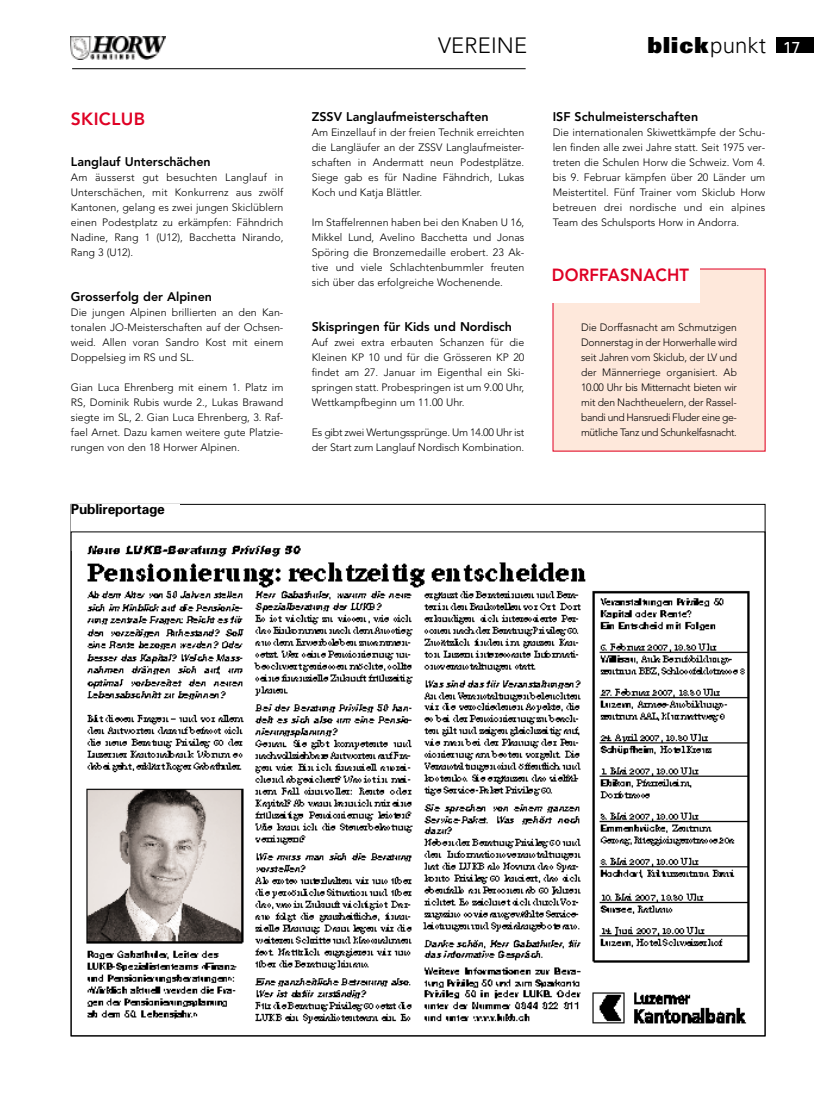
<style>
.page{position:relative;width:815px;height:1099px;background:#fff}
.page>*{position:absolute;margin:0;border:0;box-sizing:border-box;transform-origin:0 0}
.t1{font:900 22.12px "Univers";letter-spacing:.05em;color:#000}
.t2{font:300 22px "Avenir";letter-spacing:.01em;color:#000}
.t3{font:800 17.5px "Avenir";letter-spacing:.01em;color:#df0024;scale:.95 1}
.t4{font:800 17.5px "Avenir";letter-spacing:.01em;color:#df0024}
.t5{font:700 13.75px "Univers";letter-spacing:-.015em;color:#000}
.t6{font:800 12.5px "Avenir";color:#000}
.t7{font:300 10.62px/15px "Avenir";color:#000;text-align:justify}
.s1{font-weight:300}
.s2{font-weight:400;font-size:15.88px;color:#fff}
</style>
<div class="page">
<img style="left:71px;top:37px;width:94px;height:6px">
<img style="left:71px;top:43px;width:92px;height:16px">
<hr style="left:72px;top:68px;width:454px;height:1px;background:#000">
<div style="left:776px;top:37px;width:38px;height:16px;background:#000"></div>
<img style="left:86px;top:545px;width:664px;height:479px">
<div style="left:553px;top:269px;width:212px;height:182px;background:#fee8db"></div>
<div style="left:548px;top:266px;width:152px;height:37px;background:#fff"></div>
<h3 class="t4" style="left:71px;top:112px;width:76px">SKICLUB</h3>
<p class="t6" style="left:71px;top:157px;width:141px">Langlauf Unterschächen</p>
<p class="t7" style="left:71px;top:171px;width:214px">Am äusserst gut besuchten Langlauf in Unterschächen, mit Konkurrenz aus zwölf Kantonen, gelang es zwei jungen Skiclüblern einen Podestplatz zu erkämpfen: Fähndrich Nadine, Rang 1 (U12), Bacchetta Nirando, Rang 3 (U12).</p>
<p class="t6" style="left:71px;top:292px;width:143px">Grosserfolg der Alpinen</p>
<p class="t7" style="left:71px;top:306px;width:214px">Die jungen Alpinen brillierten an den Kan&shy;tonalen JO-Meisterschaften auf der Ochsen&shy;weid. Allen voran Sandro Kost mit einem Doppelsieg im RS und SL.</p>
<p class="t7" style="left:71px;top:381px;width:214px">Gian Luca Ehrenberg mit einem 1. Platz im RS, Dominik Rubis wurde 2., Lukas Brawand siegte im SL, 2. Gian Luca Ehrenberg, 3. Raf&shy;fael Arnet. Dazu kamen weitere gute Platzie&shy;rungen von den 18 Horwer Alpinen.</p>
<p class="t5" style="left:71px;top:504px;width:96px">Publireportage</p>
<h2 class="t2" style="left:438px;top:37px;width:91px">VEREINE</h2>
<h1 class="t1" style="left:647px;top:37px;width:155px">blick<span class="s1">punkt</span> <span class="s2">17</span></h1>
<p class="t6" style="left:312px;top:112px;width:178px">ZSSV Langlaufmeisterschaften</p>
<p class="t7" style="left:312px;top:126px;width:214px">Am Einzellauf in der freien Technik erreichten die Langläufer an der ZSSV Langlaufmeister&shy;schaften in Andermatt neun Podestplätze.<br>Siege gab es für Nadine Fähndrich, Lukas Koch und Katja Blättler.</p>
<p class="t7" style="left:312px;top:216px;width:214px">Im Staffelrennen haben bei den Knaben U 16, Mikkel Lund, Avelino Bacchetta und Jonas Spöring die Bronzemedaille erobert. 23 Ak&shy;tive und viele Schlachtenbummler freuten sich über das erfolgreiche Wochenende.</p>
<p class="t6" style="left:312px;top:322px;width:202px">Skispringen für Kids und Nordisch</p>
<p class="t7" style="left:312px;top:336px;width:214px">Auf zwei extra erbauten Schanzen für die Kleinen KP 10 und für die Grösseren KP 20 findet am 27. Januar im Eigenthal ein Ski&shy;springen statt. Probespringen ist um 9.00 Uhr, Wettkampfbeginn um 11.00 Uhr.</p>
<p class="t7" style="left:312px;top:426px;width:214px">Es gibt zwei Wertungssprünge. Um 14.00 Uhr ist der Start zum Langlauf Nordisch Kombination.</p>
<p class="t6" style="left:553px;top:112px;width:147px">ISF Schulmeisterschaften</p>
<p class="t7" style="left:553px;top:126px;width:214px">Die internationalen Skiwettkämpfe der Schu&shy;len finden alle zwei Jahre statt. Seit 1975 ver&shy;treten die Schulen Horw die Schweiz. Vom 4. bis 9. Februar kämpfen über 20 Länder um Meistertitel. Fünf Trainer vom Skiclub Horw betreuen drei nordische und ein alpines Team des Schulsports Horw in Andorra.</p>
<h3 class="t3" style="left:552px;top:267px;width:146px">DORFFASNACHT</h3>
<p class="t7" style="left:581px;top:321px;width:157px">Die Dorffasnacht am Schmutzigen Donnerstag in der Horwerhalle wird seit Jahren vom Skiclub, der LV und der Männerriege organisiert. Ab 10.00 Uhr bis Mitternacht bieten wir mit den Nachtheuelern, der Rassel&shy;bandi und Hansruedi Fluder eine ge&shy;mütliche Tanz und Schunkelfasnacht.</p>
</div>
